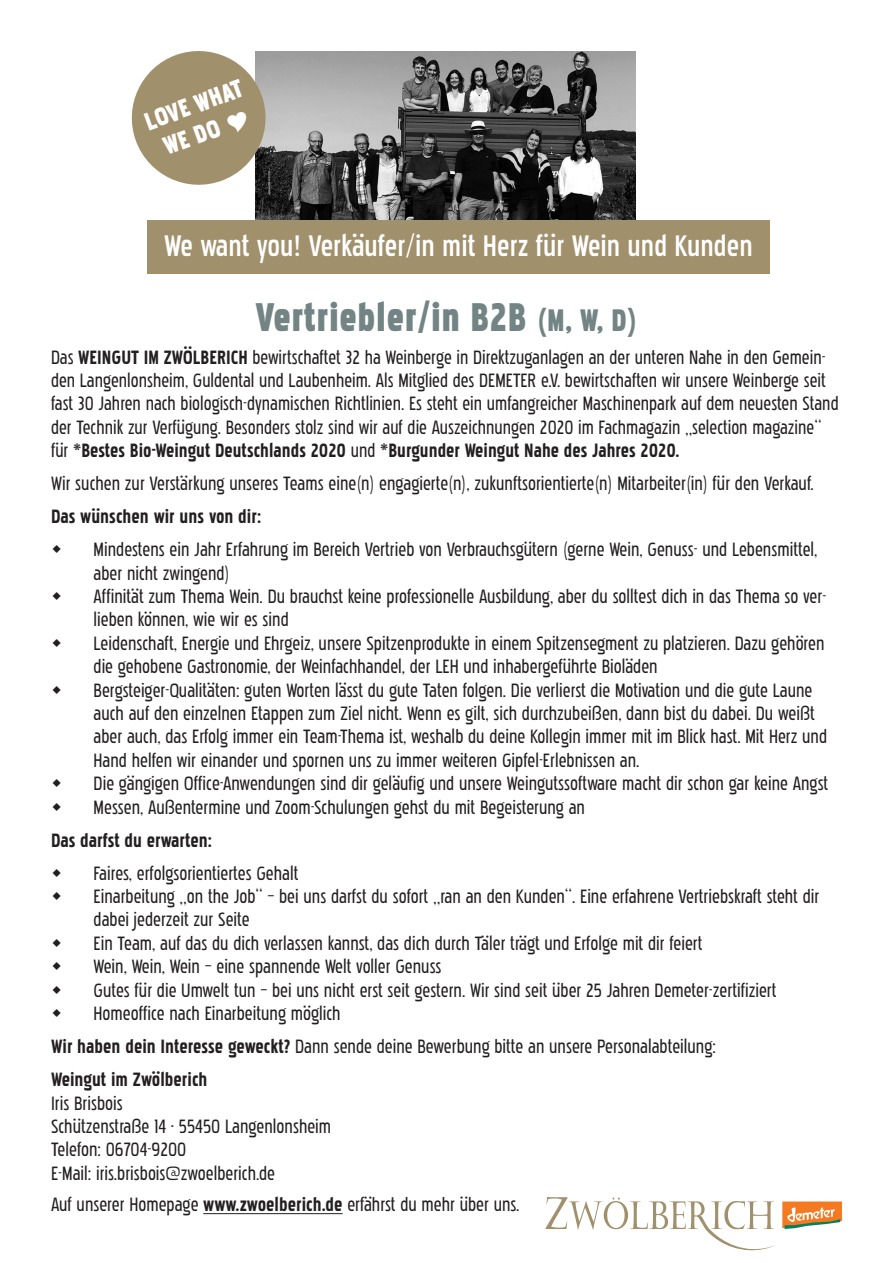
<style>
.page{position:relative;width:893px;height:1263px;background:#fff}
.page>*{position:absolute;margin:0;border:0;box-sizing:border-box;transform-origin:0 0}
.t1{font:40.5px "Pakenham Cd Bl";color:#738485}
.t2{font:30px "Pakenham Cd Sb";color:#fff}
.t3{font:25.65px "Pakenham Cd Bl";color:#fff}
.t4{font:19.5px/23.4px "Pakenham Cd Rg";color:#231f20}
.t5{font:700 19.5px "Pakenham Cd Rg";color:#231f20}
.s1{font-size:31.5px}
.s2{font-weight:700}
</style>
<div class="page">
<img style="left:255px;top:51px;width:381px;height:169px">
<hr style="left:203px;top:1213px;width:140px;height:1px;background:#231f20">
<svg style="left:546px;top:1197px;width:229px;height:53px"></svg>
<svg style="left:782px;top:1201px;width:60px;height:28px"></svg>
<div style="left:147px;top:220px;width:623px;height:54px;background:#a1906c"></div>
<svg style="left:131px;top:51px;width:143px;height:142px"></svg>
<p class="t3" style="left:140px;top:108px;width:104px;rotate:-20deg">LOVE WHAT</p>
<p class="t3" style="left:159px;top:132px;width:61px;rotate:-20deg">WE DO</p>
<p class="t2" style="left:164px;top:227px;width:590px">We want you! Verkäufer/in mit Herz für Wein und Kunden</p>
<p class="t1" style="left:255px;top:292px;width:384px">Vertriebler/in B2B <span class="s1">(M, W, D)</span></p>
<p class="t4" style="left:51px;top:345px;width:789px">Das <span class="s2">WEINGUT IM ZWÖLBERICH</span> bewirtschaftet 32 ha Weinberge in Direktzuganlagen an der unteren Nahe in den Gemein&shy;den Langenlonsheim, Guldental und Laubenheim. Als Mitglied des DEMETER e.V. bewirtschaften wir unsere Weinberge seit fast 30 Jahren nach biologisch-dynamischen Richtlinien. Es steht ein umfangreicher Maschinenpark auf dem neuesten Stand der Technik zur Verfügung. Besonders stolz sind wir auf die Auszeichnungen 2020 im Fachmagazin „selection magazine“ für <span class="s2">*Bestes Bio-Weingut Deutschlands 2020</span> und <span class="s2">*Burgunder Weingut Nahe des Jahres 2020.</span></p>
<p class="t4" style="left:51px;top:472px;width:764px">Wir suchen zur Verstärkung unseres Teams eine(n) engagierte(n), zukunftsorientierte(n) Mitarbeiter(in) für den Verkauf.</p>
<p class="t5" style="left:51px;top:505px;width:212px">Das wünschen wir uns von dir:</p>
<p class="t4" style="left:94px;top:538px;width:725px">Mindestens ein Jahr Erfahrung im Bereich Vertrieb von Verbrauchsgütern (gerne Wein, Genuss- und Lebensmittel, aber nicht zwingend)</p>
<p class="t4" style="left:94px;top:585px;width:734px">Affinität zum Thema Wein. Du brauchst keine professionelle Ausbildung, aber du solltest dich in das Thema so ver&shy;lieben können, wie wir es sind</p>
<p class="t4" style="left:94px;top:631px;width:732px">Leidenschaft, Energie und Ehrgeiz, unsere Spitzenprodukte in einem Spitzensegment zu platzieren. Dazu gehören die gehobene Gastronomie, der Weinfachhandel, der LEH und inhabergeführte Bioläden</p>
<p class="t4" style="left:94px;top:678px;width:735px">Bergsteiger-Qualitäten: guten Worten lässt du gute Taten folgen. Die verlierst die Motivation und die gute Laune auch auf den einzelnen Etappen zum Ziel nicht. Wenn es gilt, sich durchzubeißen, dann bist du dabei. Du weißt aber auch, das Erfolg immer ein Team-Thema ist, weshalb du deine Kollegin immer mit im Blick hast. Mit Herz und Hand helfen wir einander und spornen uns zu immer weiteren Gipfel-Erlebnissen an.</p>
<p class="t4" style="left:94px;top:772px;width:736px">Die gängigen Office-Anwendungen sind dir geläufig und unsere Weingutssoftware macht dir schon gar keine Angst</p>
<p class="t4" style="left:94px;top:795px;width:493px">Messen, Außentermine und Zoom-Schulungen gehst du mit Begeisterung an</p>
<p class="t5" style="left:51px;top:828px;width:162px">Das darfst du erwarten:</p>
<p class="t4" style="left:94px;top:861px;width:207px">Faires, erfolgsorientiertes Gehalt</p>
<p class="t4" style="left:94px;top:885px;width:727px">Einarbeitung „on the Job“ – bei uns darfst du sofort „ran an den Kunden“. Eine erfahrene Vertriebskraft steht dir dabei jederzeit zur Seite</p>
<p class="t4" style="left:94px;top:931px;width:611px">Ein Team, auf das du dich verlassen kannst, das dich durch Täler trägt und Erfolge mit dir feiert</p>
<p class="t4" style="left:94px;top:955px;width:350px">Wein, Wein, Wein – eine spannende Welt voller Genuss</p>
<p class="t4" style="left:94px;top:978px;width:684px">Gutes für die Umwelt tun – bei uns nicht erst seit gestern. Wir sind seit über 25 Jahren Demeter-zertifiziert</p>
<p class="t4" style="left:94px;top:1002px;width:249px">Homeoffice nach Einarbeitung möglich</p>
<p class="t4" style="left:51px;top:1035px;width:666px"><span class="s2">Wir haben dein Interesse geweckt?</span> Dann sende deine Bewerbung bitte an unsere Personalabteilung:</p>
<p class="t5" style="left:51px;top:1068px;width:158px">Weingut im Zwölberich</p>
<p class="t4" style="left:51px;top:1091px;width:73px">Iris Brisbois</p>
<p class="t4" style="left:51px;top:1114px;width:282px">Schützenstraße 14 · 55450 Langenlonsheim</p>
<p class="t4" style="left:51px;top:1138px;width:137px">Telefon: 06704-9200</p>
<p class="t4" style="left:51px;top:1161px;width:226px">E-Mail: iris.brisbois@zwoelberich.de</p>
<p class="t4" style="left:51px;top:1193px;width:470px">Auf unserer Homepage <span class="s2">www.zwoelberich.de</span> erfährst du mehr über uns.</p>
</div>
